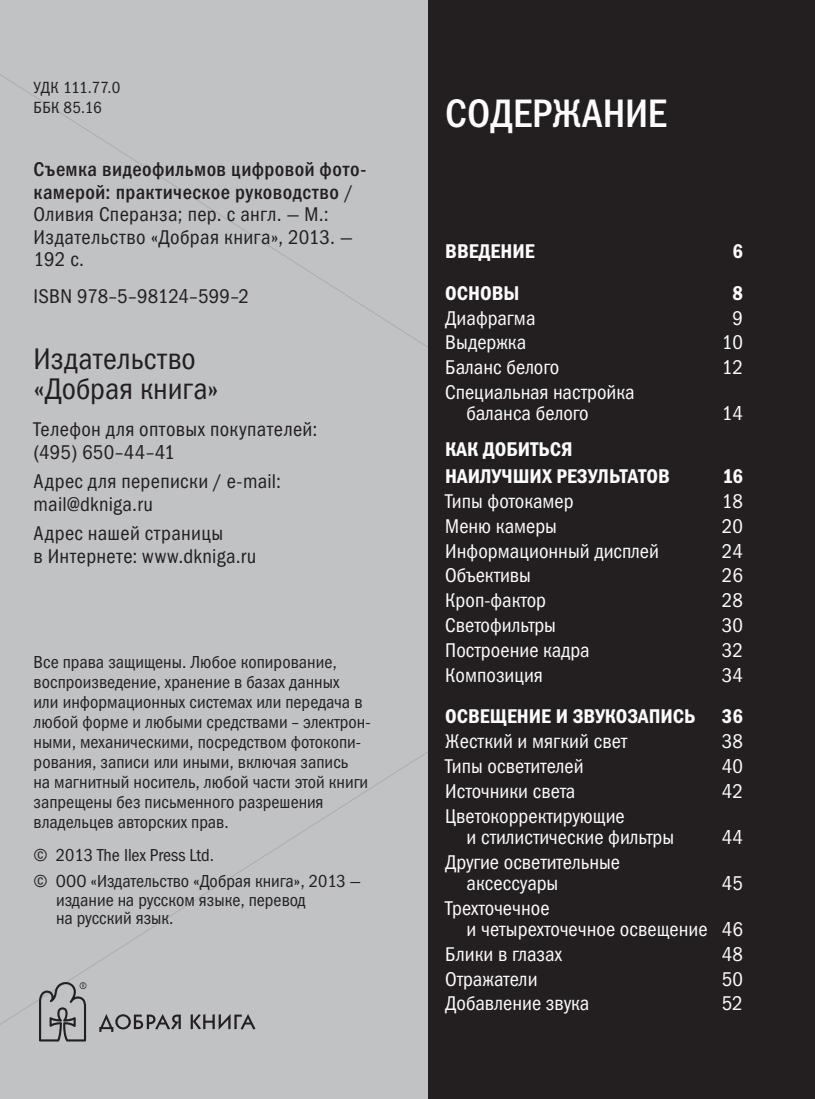
<style>
.page{position:relative;width:815px;height:1099px;background:#fff}
.page>*{position:absolute;margin:0;border:0;box-sizing:border-box;transform-origin:0 0}
.t1{font:40px "Franklin Gothic Medi Cond C";letter-spacing:.005em;color:#fcfcfc}
.t2{font:30px/30px "Franklin Gothic Book Cond C";color:#231f20}
.t3{font:20px/21.2px "Franklin Gothic Book Cond C";color:#fcfcfc}
.t4{font:20px/22.5px "Franklin Gothic Book Cond C";letter-spacing:.015em;color:#231f20}
.t5{font:20px/27.5px "Franklin Gothic Demi Cond C";color:#fcfcfc}
.t6{font:20px/22.5px "Franklin Gothic Medi Cond C";letter-spacing:.02em;color:#231f20}
.t7{font:17.5px/20px "Franklin Gothic Book Cond C";color:#231f20}
.t8{font:16.25px/20px "Franklin Gothic Book Cond C";letter-spacing:.005em;color:#231f20}
.s1{font-family:"Franklin Gothic Book Cond C"}
</style>
<div class="page">
<div style="left:0;top:0;width:429px;height:59px;background:#c1c2c4"></div>
<div style="left:0;top:59px;width:429px;height:1039px;background:#c1c2c4"></div>
<div style="left:429px;top:0;width:386px;height:1098px;background:#231f20"></div>
<svg style="left:99px;top:1013px;width:82px;height:19px;background:#919192"></svg>
<svg style="left:191px;top:1013px;width:64px;height:16px"></svg>
<svg style="left:39px;top:981px;width:47px;height:60px;background:#9a9a9c"></svg>
<p class="t8" style="left:34px;top:79px;width:88px">УДК 111.77.0<br>ББК 85.16</p>
<p class="t6" style="left:34px;top:160px;width:334px">Съемка видеофильмов цифровой фото&shy;камерой: практическое руководство <span class="s1">/</span></p>
<p class="t4" style="left:34px;top:205px;width:321px">Оливия Сперанза; пер. с англ. — М.:<br>Издательство «Добрая книга», 2013. —<br>192 с.</p>
<p class="t4" style="left:34px;top:286px;width:217px">ISBN 978–5–98124–599–2</p>
<h2 class="t2" style="left:34px;top:347px;width:186px">Издательство «Добрая книга»</h2>
<p class="t4" style="left:34px;top:420px;width:285px">Телефон для оптовых покупателей: (495) 650–44–41</p>
<p class="t4" style="left:34px;top:472px;width:249px">Адрес для переписки / e-mail: mail@dkniga.ru</p>
<p class="t4" style="left:34px;top:524px;width:224px">Адрес нашей страницы<br>в Интернете: www.dkniga.ru</p>
<p class="t7" style="left:34px;top:653px;width:338px">Все права защищены. Любое копирование, воспроизведение, хранение в базах данных<br>или информационных системах или передача в любой форме и любыми средствами – электрон&shy;ными, механическими, посредством фотокопи&shy;рования, записи или иными, включая запись<br>на магнитный носитель, любой части этой книги запрещены без письменного разрешения владельцев авторских прав.</p>
<p class="t7" style="left:34px;top:843px;width:329px;line-height:25.8px">© 2013 The Ilex Press Ltd.<br>© ООО «Издательство «Добрая книга», 2013 —</p>
<p class="t7" style="left:56px;top:891px;width:251px;line-height:18.8px">издание на русском языке, перевод на русский язык.</p>
<h1 class="t1" style="left:445px;top:100px;width:223px">СОДЕРЖАНИЕ</h1>
<p class="t5" style="left:445px;top:239px;width:91px">ВВЕДЕНИЕ</p>
<p class="t5" style="left:732px;top:239px;width:12px">6</p>
<p class="t5" style="left:445px;top:281px;width:76px">ОСНОВЫ</p>
<p class="t5" style="left:732px;top:281px;width:12px">8</p>
<p class="t3" style="left:445px;top:309px;width:92px">Диафрагма</p>
<p class="t3" style="left:732px;top:309px;width:12px">9</p>
<p class="t3" style="left:445px;top:333px;width:82px">Выдержка</p>
<p class="t3" style="left:722px;top:333px;width:23px">10</p>
<p class="t3" style="left:445px;top:358px;width:116px">Баланс белого</p>
<p class="t3" style="left:722px;top:358px;width:23px">12</p>
<p class="t3" style="left:467px;top:383px;width:170px;text-indent:-21px">Специальная настройка баланса белого</p>
<p class="t3" style="left:722px;top:404px;width:23px">14</p>
<p class="t5" style="left:445px;top:437px;width:226px">КАК ДОБИТЬСЯ<br>НАИЛУЧШИХ РЕЗУЛЬТАТОВ</p>
<p class="t5" style="left:722px;top:464px;width:22px">16</p>
<p class="t3" style="left:445px;top:492px;width:130px">Типы фотокамер</p>
<p class="t3" style="left:722px;top:492px;width:23px">18</p>
<p class="t3" style="left:445px;top:517px;width:113px">Меню камеры</p>
<p class="t3" style="left:722px;top:517px;width:23px">20</p>
<p class="t3" style="left:445px;top:542px;width:215px">Информационный дисплей</p>
<p class="t3" style="left:722px;top:542px;width:23px">24</p>
<p class="t3" style="left:445px;top:566px;width:87px">Объективы</p>
<p class="t3" style="left:722px;top:566px;width:23px">26</p>
<p class="t3" style="left:445px;top:591px;width:102px">Кроп-фактор</p>
<p class="t3" style="left:722px;top:591px;width:23px">28</p>
<p class="t3" style="left:445px;top:616px;width:112px">Светофильтры</p>
<p class="t3" style="left:722px;top:616px;width:23px">30</p>
<p class="t3" style="left:445px;top:641px;width:146px">Построение кадра</p>
<p class="t3" style="left:722px;top:641px;width:23px">32</p>
<p class="t3" style="left:445px;top:666px;width:99px">Композиция</p>
<p class="t3" style="left:722px;top:666px;width:23px">34</p>
<p class="t5" style="left:445px;top:704px;width:252px">ОСВЕЩЕНИЕ И ЗВУКОЗАПИСЬ</p>
<p class="t5" style="left:722px;top:704px;width:23px">36</p>
<p class="t3" style="left:445px;top:732px;width:184px">Жесткий и мягкий свет</p>
<p class="t3" style="left:722px;top:732px;width:23px">38</p>
<p class="t3" style="left:445px;top:757px;width:140px">Типы осветителей</p>
<p class="t3" style="left:722px;top:757px;width:23px">40</p>
<p class="t3" style="left:445px;top:782px;width:132px">Источники света</p>
<p class="t3" style="left:722px;top:782px;width:23px">42</p>
<p class="t3" style="left:467px;top:806px;width:209px;text-indent:-21px">Цветокорректирующие<br>и стилистические фильтры</p>
<p class="t3" style="left:722px;top:828px;width:23px">44</p>
<p class="t3" style="left:467px;top:852px;width:155px;text-indent:-21px">Другие осветительные аксессуары</p>
<p class="t3" style="left:722px;top:874px;width:23px">45</p>
<p class="t3" style="left:467px;top:898px;width:278px;text-indent:-21px">Трехточечное<br>и четырехточечное освещение 46</p>
<p class="t3" style="left:445px;top:944px;width:118px">Блики в глазах</p>
<p class="t3" style="left:722px;top:944px;width:23px">48</p>
<p class="t3" style="left:445px;top:969px;width:94px">Отражатели</p>
<p class="t3" style="left:722px;top:969px;width:23px">50</p>
<p class="t3" style="left:445px;top:994px;width:146px">Добавление звука</p>
<p class="t3" style="left:722px;top:994px;width:23px">52</p>
</div>
